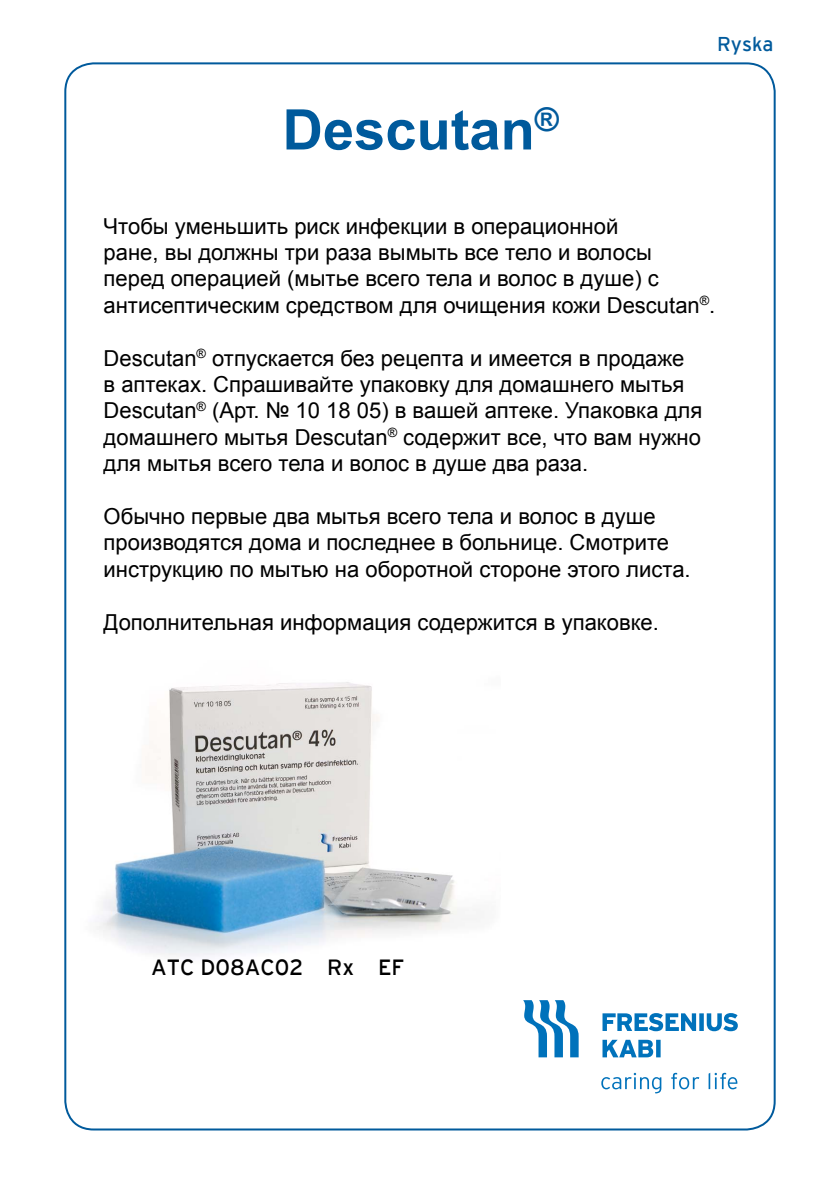
<style>
.page{position:relative;width:840px;height:1191px;background:#fff}
.page>*{position:absolute;margin:0;border:0;box-sizing:border-box;transform-origin:0 0}
.t1{font:700 56px "Arial";color:#005a9c}
.t2{font:22px/26.4px "Arial";color:#000}
.t3{font:22px "Interstate FRESENIUS Regular";color:#000}
.t4{font:20px "Interstate FRESENIUS Regular";color:#005a9c}
</style>
<div class="page">
<img style="left:95px;top:682px;width:382px;height:275px">
<svg style="left:523px;top:1000px;width:55px;height:57px"></svg>
<svg style="left:602px;top:1039px;width:58px;height:18px"></svg>
<svg style="left:602px;top:1013px;width:135px;height:18px"></svg>
<svg style="left:601px;top:1072px;width:136px;height:21px"></svg>
<h1 class="t1" style="left:282px;top:93px;width:278px">Descutan<sup>®</sup></h1>
<p class="t4" style="left:716px;top:32px;width:58px">Ryska</p>
<p class="t2" style="left:103px;top:213px;width:613px">Чтобы уменьшить риск инфекции в операционной<br>ране, вы должны три раза вымыть все тело и волосы перед операцией (мытье всего тела и волос в душе) с антисептическим средством для очищения кожи Descutan<sup>®</sup>.</p>
<p class="t2" style="left:103px;top:345px;width:600px">Descutan<sup>®</sup> отпускается без рецепта и имеется в продаже<br>в аптеках. Спрашивайте упаковку для домашнего мытья Descutan<sup>®</sup> (Арт. № 10 18 05) в вашей аптеке. Упаковка для домашнего мытья Descutan<sup>®</sup> содержит все, что вам нужно для мытья всего тела и волос в душе два раза.</p>
<p class="t2" style="left:103px;top:503px;width:588px">Обычно первые два мытья всего тела и волос в душе производятся дома и последнее в больнице. Смотрите инструкцию по мытью на оборотной стороне этого листа.</p>
<p class="t2" style="left:103px;top:609px;width:556px">Дополнительная информация содержится в упаковке.</p>
<p class="t3" style="left:151px;top:954px;width:254px">ATC D08AC02 Rx EF</p>
</div>
